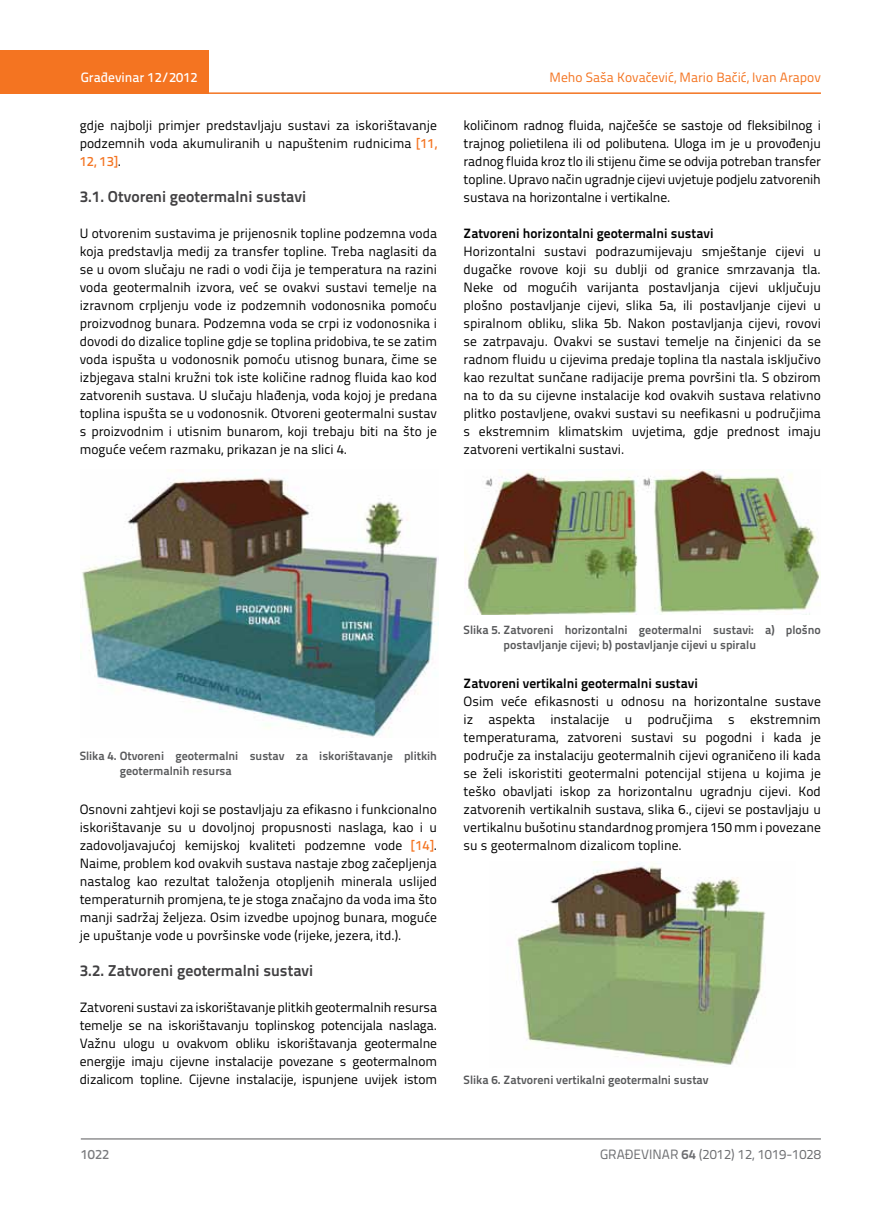
<style>
.page{position:relative;width:872px;height:1212px;background:#fff}
.page>*{position:absolute;margin:0;border:0;box-sizing:border-box;transform-origin:0 0}
.t1{font:700 15.75px "Titillium Text 22 L";color:#414042}
.t2{font:13.5px/18px "Titillium Text 22 L";color:#000;text-align:justify}
.t3{font:700 13.5px "Titillium Text 22 L";color:#000}
.t4{font:13.5px "Titillium Text 22 L";color:#f47421}
.t5{font:13.5px "Titillium Text 22 L";color:#6d6e71}
.t6{font:500 13.5px "Titillium Text 22 L";color:#fff}
.t7{font:500 13.5px "Titillium Text 22 L";color:#797a7d}
.t8{font:700 12px/15px "Titillium Text 22 L";color:#58595b}
.s1{font-weight:500;color:#f47421}
.s2{font-weight:700}
</style>
<div class="page">
<div style="left:0;top:50px;width:208px;height:44px;background:#f47421"></div>
<hr style="left:0;top:92px;width:821px;height:2px;background:#f47421">
<hr style="left:81px;top:1139px;width:740px;height:1px;background:#58595b">
<img style="left:82px;top:478px;width:356px;height:259px">
<img style="left:465px;top:469px;width:356px;height:145px">
<img style="left:517px;top:861px;width:249px;height:204px">
<p class="t6" style="left:81px;top:67px;width:118px">Građevinar 12/2012</p>
<p class="t2" style="left:80px;top:115px;width:359px">gdje najbolji primjer predstavljaju sustavi za iskorištavanje podzemnih voda akumuliranih u napuštenim rudnicima <span class="s1">[11, 12, 13]</span>.</p>
<p class="t1" style="left:80px;top:184px;width:228px">3.1. Otvoreni geotermalni sustavi</p>
<p class="t2" style="left:80px;top:223px;width:359px">U otvorenim sustavima je prijenosnik topline podzemna voda koja predstavlja medij za transfer topline. Treba naglasiti da se u ovom slučaju ne radi o vodi čija je temperatura na razini voda geotermalnih izvora, već se ovakvi sustavi temelje na izravnom crpljenju vode iz podzemnih vodonosnika pomoću proizvodnog bunara. Podzemna voda se crpi iz vodonosnika i dovodi do dizalice topline gdje se toplina pridobiva, te se zatim voda ispušta u vodonosnik pomoću utisnog bunara, čime se izbjegava stalni kružni tok iste količine radnog fluida kao kod zatvorenih sustava. U slučaju hlađenja, voda kojoj je predana toplina ispušta se u vodonosnik. Otvoreni geotermalni sustav s proizvodnim i utisnim bunarom, koji trebaju biti na što je moguće većem razmaku, prikazan je na slici 4.</p>
<p class="t4" style="left:549px;top:68px;width:273px">Meho Saša Kovačević, Mario Bačić, Ivan Arapov</p>
<p class="t2" style="left:463px;top:115px;width:359px">količinom radnog fluida, najčešće se sastoje od fleksibilnog i trajnog polietilena ili od polibutena. Uloga im je u provođenju radnog fluida kroz tlo ili stijenu čime se odvija potreban transfer topline. Upravo način ugradnje cijevi uvjetuje podjelu zatvorenih sustava na horizontalne i vertikalne.</p>
<p class="t3" style="left:463px;top:222px;width:251px">Zatvoreni horizontalni geotermalni sustavi</p>
<p class="t2" style="left:463px;top:241px;width:359px">Horizontalni sustavi podrazumijevaju smještanje cijevi u dugačke rovove koji su dublji od granice smrzavanja tla.<br>Neke od mogućih varijanta postavljanja cijevi uključuju plošno postavljanje cijevi, slika 5a, ili postavljanje cijevi u spiralnom obliku, slika 5b. Nakon postavljanja cijevi, rovovi se zatrpavaju. Ovakvi se sustavi temelje na činjenici da se radnom fluidu u cijevima predaje toplina tla nastala isključivo kao rezultat sunčane radijacije prema površini tla. S obzirom na to da su cijevne instalacije kod ovakvih sustava relativno plitko postavljene, ovakvi sustavi su neefikasni u područjima s ekstremnim klimatskim uvjetima, gdje prednost imaju zatvoreni vertikalni sustavi.</p>
<p class="t8" style="left:120px;top:748px;width:319px;text-indent:-40px">Slika 4. Otvoreni geotermalni sustav za iskorištavanje plitkih geotermalnih resursa</p>
<p class="t2" style="left:80px;top:800px;width:359px">Osnovni zahtjevi koji se postavljaju za efikasno i funkcionalno iskorištavanje su u dovoljnoj propusnosti naslaga, kao i u zadovoljavajućoj kemijskoj kvaliteti podzemne vode <span class="s1">[14]</span>.<br>Naime, problem kod ovakvih sustava nastaje zbog začepljenja nastalog kao rezultat taloženja otopljenih minerala uslijed temperaturnih promjena, te je stoga značajno da voda ima što manji sadržaj željeza. Osim izvedbe upojnog bunara, moguće je upuštanje vode u površinske vode (rijeke, jezera, itd.).</p>
<p class="t1" style="left:80px;top:958px;width:235px">3.2. Zatvoreni geotermalni sustavi</p>
<p class="t2" style="left:80px;top:998px;width:359px">Zatvoreni sustavi za iskorištavanje plitkih geotermalnih resursa temelje se na iskorištavanju toplinskog potencijala naslaga.<br>Važnu ulogu u ovakvom obliku iskorištavanja geotermalne energije imaju cijevne instalacije povezane s geotermalnom dizalicom topline. Cijevne instalacije, ispunjene uvijek istom</p>
<p class="t8" style="left:503px;top:621px;width:319px;text-indent:-40px">Slika 5. Zatvoreni horizontalni geotermalni sustavi: a) plošno postavljanje cijevi; b) postavljanje cijevi u spiralu</p>
<p class="t3" style="left:463px;top:673px;width:236px">Zatvoreni vertikalni geotermalni sustavi</p>
<p class="t2" style="left:463px;top:691px;width:359px">Osim veće efikasnosti u odnosu na horizontalne sustave iz aspekta instalacije u područjima s ekstremnim temperaturama, zatvoreni sustavi su pogodni i kada je područje za instalaciju geotermalnih cijevi ograničeno ili kada se želi iskoristiti geotermalni potencijal stijena u kojima je teško obavljati iskop za horizontalnu ugradnju cijevi. Kod zatvorenih vertikalnih sustava, slika 6., cijevi se postavljaju u vertikalnu bušotinu standardnog promjera 150 mm i povezane su s geotermalnom dizalicom topline.</p>
<p class="t8" style="left:463px;top:1072px;width:247px">Slika 6. Zatvoreni vertikalni geotermalni sustav</p>
<p class="t7" style="left:81px;top:1144px;width:30px">1022</p>
<p class="t5" style="left:600px;top:1144px;width:222px">GRAĐEVINAR <span class="s2">64</span> (2012) 12, 1019-1028</p>
</div>
